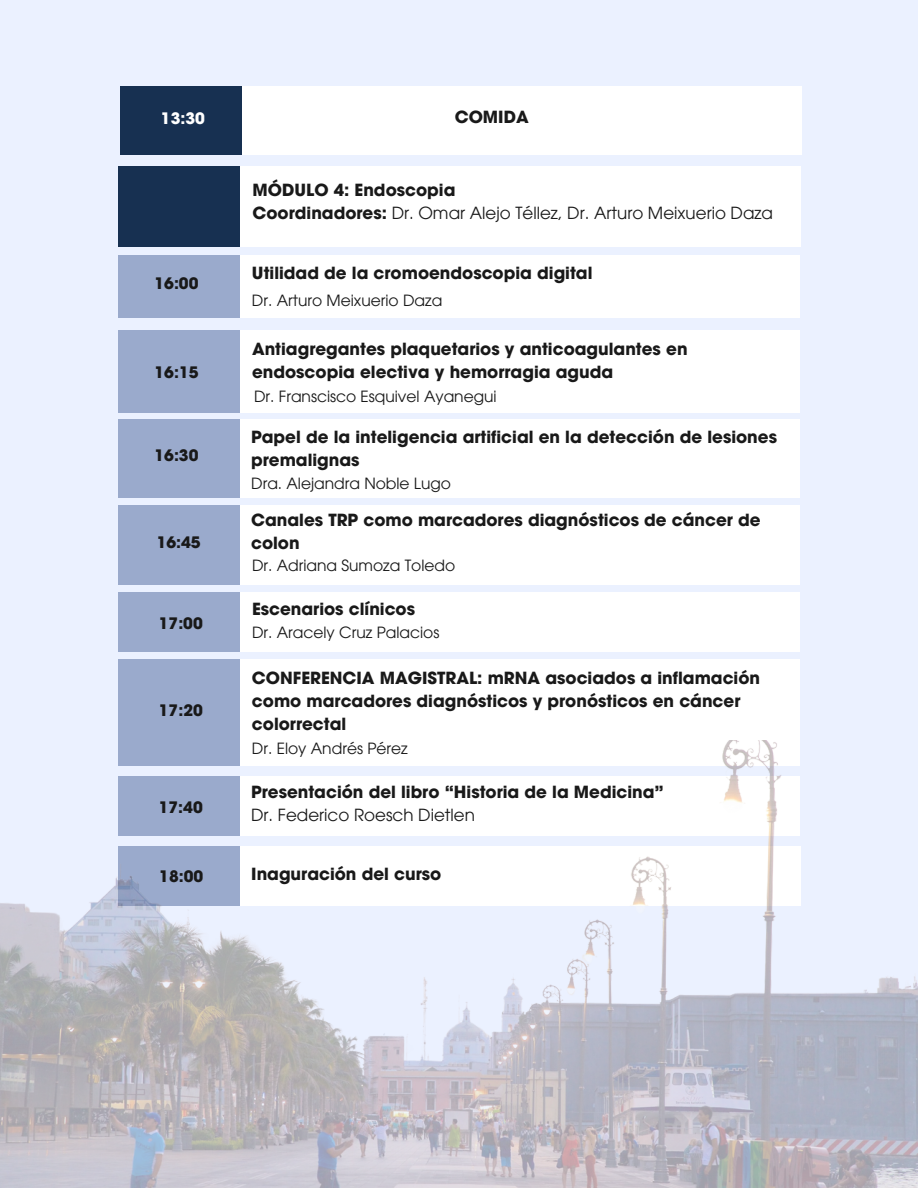
<style>
.page{position:relative;width:918px;height:1188px;background:#ebf1ff}
.page>*{position:absolute;margin:0;border:0;box-sizing:border-box;transform-origin:0 0}
.t1{font:700 16.8px/23.1px "ITC Avant Garde Pro";color:#191919}
.t2{font:16.8px "ITC Avant Garde Pro";color:#191919}
.t3{font:700 15.75px "ITC Avant Garde Pro";color:#191919}
.t4{font:700 15.75px "ITC Avant Garde Pro";color:#fff}
.t5{font:15.45px "ITC Avant Garde Pro";color:#191919}
.s1{font-weight:700}
</style>
<div class="page">
<div style="left:242px;top:86px;width:560px;height:68px;background:#fff"></div>
<div style="left:120px;top:86px;width:122px;height:68px;background:#173051"></div>
<div style="left:240px;top:166px;width:561px;height:81px;background:#fff"></div>
<div style="left:118px;top:166px;width:122px;height:81px;background:#173051"></div>
<div style="left:239px;top:330px;width:561px;height:82px;background:#fff"></div>
<div style="left:118px;top:330px;width:121px;height:82px;background:#9aaacc"></div>
<div style="left:239px;top:592px;width:561px;height:60px;background:#fff"></div>
<div style="left:118px;top:592px;width:121px;height:60px;background:#9aaacc"></div>
<div style="left:239px;top:506px;width:561px;height:79px;background:#fff"></div>
<div style="left:118px;top:506px;width:121px;height:79px;background:#9aaacc"></div>
<div style="left:240px;top:420px;width:560px;height:78px;background:#fff"></div>
<div style="left:118px;top:420px;width:122px;height:78px;background:#9aaacc"></div>
<div style="left:239px;top:660px;width:561px;height:106px;background:#fff"></div>
<div style="left:118px;top:660px;width:121px;height:106px;background:#9aaacc"></div>
<div style="left:239px;top:255px;width:561px;height:62px;background:#fff"></div>
<div style="left:118px;top:255px;width:121px;height:62px;background:#9aaacc"></div>
<img style="left:0;top:741px;width:918px;height:447px">
<h2 class="t4" style="left:161px;top:112px;width:45px">13:30</h2>
<p class="t1" style="left:455px;top:108px;width:76px">COMIDA</p>
<p class="t3" style="left:154px;top:278px;width:46px">16:00</p>
<p class="t1" style="left:253px;top:181px;width:204px">MÓDULO 4: Endoscopia</p>
<p class="t2" style="left:253px;top:206px;width:522px"><span class="s1">Coordinadores:</span> Dr. Omar Alejo Téllez, Dr. Arturo Meixuerio Daza</p>
<p class="t1" style="left:252px;top:264px;width:342px">Utilidad de la cromoendoscopia digital</p>
<h2 class="t5" style="left:252px;top:294px;width:192px">Dr. Arturo Meixuerio Daza</h2>
<h2 class="t1" style="left:252px;top:340px;width:437px">Antiagregantes plaquetarios y anticoagulantes en</h2>
<p class="t3" style="left:155px;top:366px;width:46px">16:15</p>
<h2 class="t1" style="left:252px;top:363px;width:363px">endoscopia electiva y hemorragia aguda</h2>
<p class="t5" style="left:254px;top:390px;width:244px">Dr. Franscisco Esquivel Ayanegui</p>
<p class="t3" style="left:155px;top:449px;width:46px">16:30</p>
<h2 class="t1" style="left:251px;top:428px;width:527px">Papel de la inteligencia artificial en la detección de lesiones premalignas</h2>
<p class="t5" style="left:251px;top:477px;width:201px">Dra. Alejandra Noble Lugo</p>
<h2 class="t1" style="left:251px;top:510px;width:511px">Canales TRP como marcadores diagnósticos de cáncer de</h2>
<h2 class="t3" style="left:157px;top:537px;width:46px">16:45</h2>
<h2 class="t1" style="left:251px;top:533px;width:50px">colon</h2>
<p class="t5" style="left:252px;top:560px;width:205px">Dr. Adriana Sumoza Toledo</p>
<h2 class="t3" style="left:159px;top:617px;width:46px">17:00</h2>
<p class="t3" style="left:159px;top:704px;width:46px">17:20</p>
<p class="t3" style="left:159px;top:801px;width:46px">17:40</p>
<h2 class="t1" style="left:252px;top:599px;width:165px">Escenarios clínicos</h2>
<p class="t5" style="left:252px;top:627px;width:189px">Dr. Aracely Cruz Palacios</p>
<h2 class="t1" style="left:252px;top:668px;width:510px">CONFERENCIA MAGISTRAL: mRNA asociados a inflamación como marcadores diagnósticos y pronósticos en cáncer colorrectal</h2>
<p class="t5" style="left:252px;top:743px;width:157px">Dr. Eloy Andrés Pérez</p>
<p class="t1" style="left:251px;top:783px;width:414px">Presentación del libro “Historia de la Medicina”</p>
<h2 class="t2" style="left:251px;top:808px;width:225px">Dr. Federico Roesch Dietlen</h2>
<h2 class="t3" style="left:159px;top:871px;width:46px">18:00</h2>
<p class="t1" style="left:251px;top:864px;width:192px">Inaguración del curso</p>
</div>
